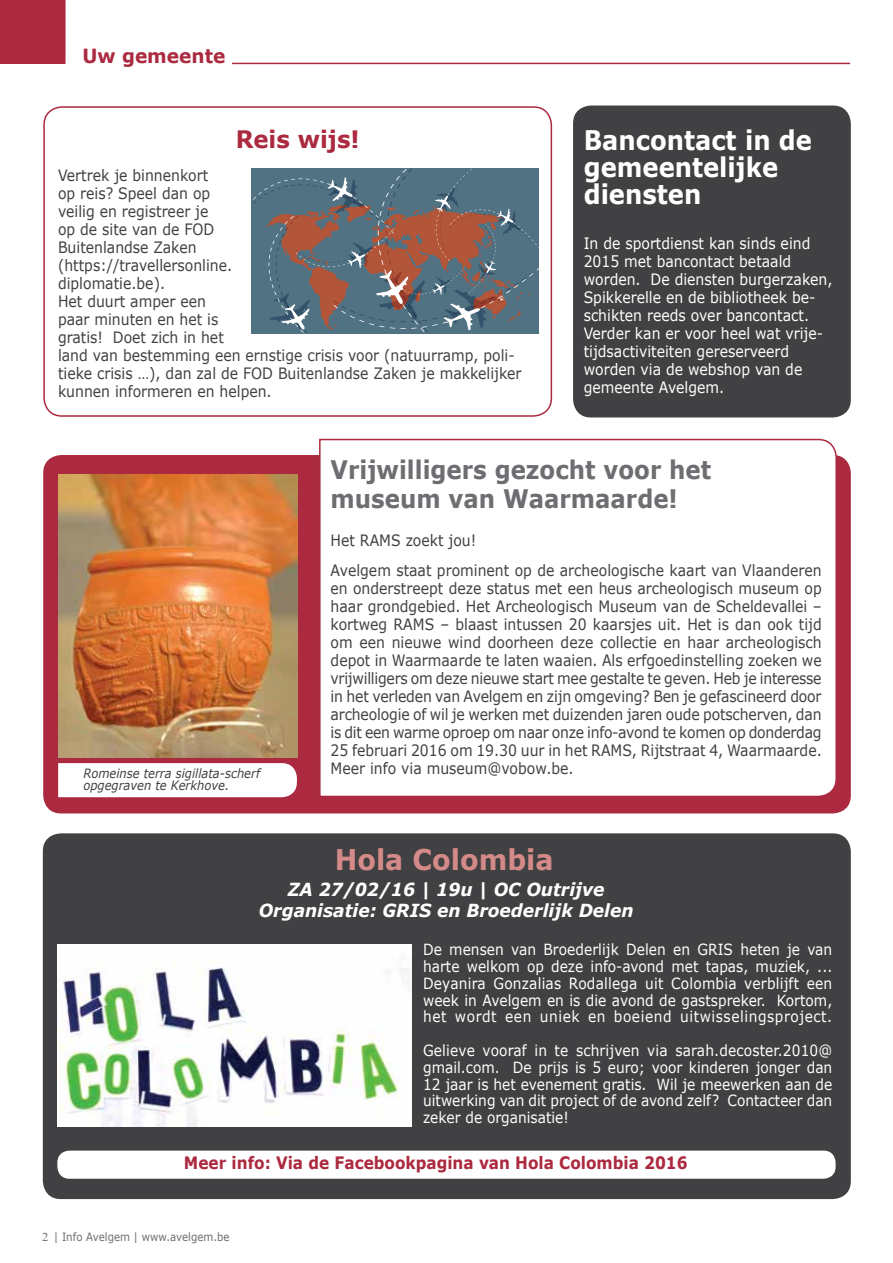
<style>
.page{position:relative;width:893px;height:1263px;background:#fff}
.page>*{position:absolute;margin:0;border:0;box-sizing:border-box;transform-origin:0 0}
.t1{font:700 28.5px "Verdana";color:#d38a88;scale:.95 1}
.t2{font:700 27px/27px "Verdana";color:#fff;scale:.9 1}
.t3{font:700 25.5px/28.5px "Verdana";color:#6d6e71;scale:.9 1}
.t4{font:700 24px "Verdana";color:#ac2a40;scale:.95 1}
.t5{font:700 19.5px "Verdana";color:#ac2a40;scale:.95 1}
.t6{font:italic 700 18px/21.6px "Verdana";color:#fff;text-align:center;scale:.95 1}
.t7{font:700 17.1px "Verdana";color:#ac2a40;scale:.89 1}
.t8{font:15.6px/18px "Verdana";color:#414042;scale:.89 1}
.t9{font:15.6px/18px "Verdana";color:#fff;scale:.89 1}
.t10{font:15.45px/16.8px "Verdana";color:#fff;text-align:justify;scale:.89 1}
.t11{font:italic 12.9px/12px "Verdana";color:#414042;scale:.89 1}
.t12{font:11.4px "Verdana";color:#6d6e71;scale:.89 1}
.s1{font-family:"Times New Roman";font-size:12px}
</style>
<div class="page">
<div style="left:0;top:0;width:66px;height:64px;background:#ac2a40"></div>
<hr style="left:232px;top:63px;width:618px;height:1px;background:#ac2a40">
<div style="left:43px;top:833px;width:808px;height:366px;background:#414042;border-radius:18px"></div>
<img style="left:58px;top:944px;width:354px;height:182px">
<div style="left:57px;top:1150px;width:779px;height:29px;background:#fff;border-radius:12px"></div>
<div style="left:43px;top:455px;width:808px;height:358px;background:#ac2a40;border-radius:18px"></div>
<img style="left:58px;top:475px;width:239px;height:283px">
<div style="left:58px;top:763px;width:239px;height:34px;background:#fff"></div>
<div style="left:43px;top:106px;width:509px;height:311px;border:2px solid #ac2a40;border-radius:18px"></div>
<svg style="left:253px;top:169px;width:286px;height:165px;background:#676e74"></svg>
<div style="left:573px;top:106px;width:278px;height:311px;background:#414042;border-radius:18px"></div>
<div style="left:319px;top:438px;width:519px;height:358px;background:#fff"></div>
<p class="t5" style="left:83px;top:43px;width:152px">Uw gemeente</p>
<h3 class="t4" style="left:236px;top:122px;width:132px">Reis wijs!</h3>
<h2 class="t2" style="left:584px;top:126px;width:255px">Bancontact in de gemeentelijke diensten</h2>
<p class="t9" style="left:584px;top:234px;width:281px">In de sportdienst kan sinds eind<br>2015 met bancontact betaald worden. De diensten burgerzaken,<br>Spikkerelle en de bibliotheek be&shy;schikten reeds over bancontact.<br>Verder kan er voor heel wat vrije&shy;tijdsactiviteiten gereserveerd worden via de webshop van de gemeente Avelgem.</p>
<p class="t8" style="left:58px;top:166px;width:522px">Vertrek je binnenkort<br>op reis? Speel dan op<br>veilig en registreer je<br>op de site van de FOD<br>Buitenlandse Zaken<br>(https://travellersonline.<br>diplomatie.be).<br>Het duurt amper een<br>paar minuten en het is<br>gratis! Doet zich in het<br>land van bestemming een ernstige crisis voor (natuurramp, poli&shy;tieke crisis …), dan zal de FOD Buitenlandse Zaken je makkelijker kunnen informeren en helpen.</p>
<p class="t11" style="left:84px;top:767px;width:200px">Romeinse terra sigillata-scherf opgegraven te Kerkhove.</p>
<h3 class="t3" style="left:331px;top:455px;width:424px">Vrijwilligers gezocht voor het museum van Waarmaarde!</h3>
<p class="t8" style="left:331px;top:524px;width:553px;line-height:30.8px">Het RAMS zoekt jou!<br>Avelgem staat prominent op de archeologische kaart van Vlaanderen</p>
<p class="t8" style="left:331px;top:579px;width:553px;text-align:justify">en onderstreept deze status met een heus archeologisch museum op haar grondgebied. Het Archeologisch Museum van de Scheldevallei – kortweg RAMS – blaast intussen 20 kaarsjes uit. Het is dan ook tijd om een nieuwe wind doorheen deze collectie en haar archeologisch depot in Waarmaarde te laten waaien. Als erfgoedinstelling zoeken we vrijwilligers om deze nieuwe start mee gestalte te geven. Heb je interesse in het verleden van Avelgem en zijn omgeving? Ben je gefascineerd door archeologie of wil je werken met duizenden jaren oude potscherven, dan is dit een warme oproep om naar onze info-avond te komen op donderdag 25 februari 2016 om 19.30 uur in het RAMS, Rijtstraat 4, Waarmaarde.<br>Meer info via museum@vobow.be.</p>
<h1 class="t1" style="left:335px;top:839px;width:232px">Hola Colombia</h1>
<p class="t6" style="left:259px;top:878px;width:396px">ZA 27/02/16 | 19u | OC Outrijve<br>Organisatie: GRIS en Broederlijk Delen</p>
<p class="t10" style="left:423px;top:941px;width:461px">De mensen van Broederlijk Delen en GRIS heten je van harte welkom op deze info-avond met tapas, muziek, ...<br>Deyanira Gonzalias Rodallega uit Colombia verblijft een week in Avelgem en is die avond de gastspreker. Kortom, het wordt een uniek en boeiend uitwisselingsproject.</p>
<p class="t10" style="left:423px;top:1042px;width:461px">Gelieve vooraf in te schrijven via sarah.decoster.2010@ gmail.com. De prijs is 5 euro; voor kinderen jonger dan 12 jaar is het evenement gratis. Wil je meewerken aan de uitwerking van dit project of de avond zelf? Contacteer dan zeker de organisatie!</p>
<p class="t7" style="left:184px;top:1151px;width:568px">Meer info: Via de Facebookpagina van Hola Colombia 2016</p>
<p class="t12" style="left:42px;top:1229px;width:212px"><span class="s1">2</span> | Info Avelgem | www.avelgem.be</p>
</div>
